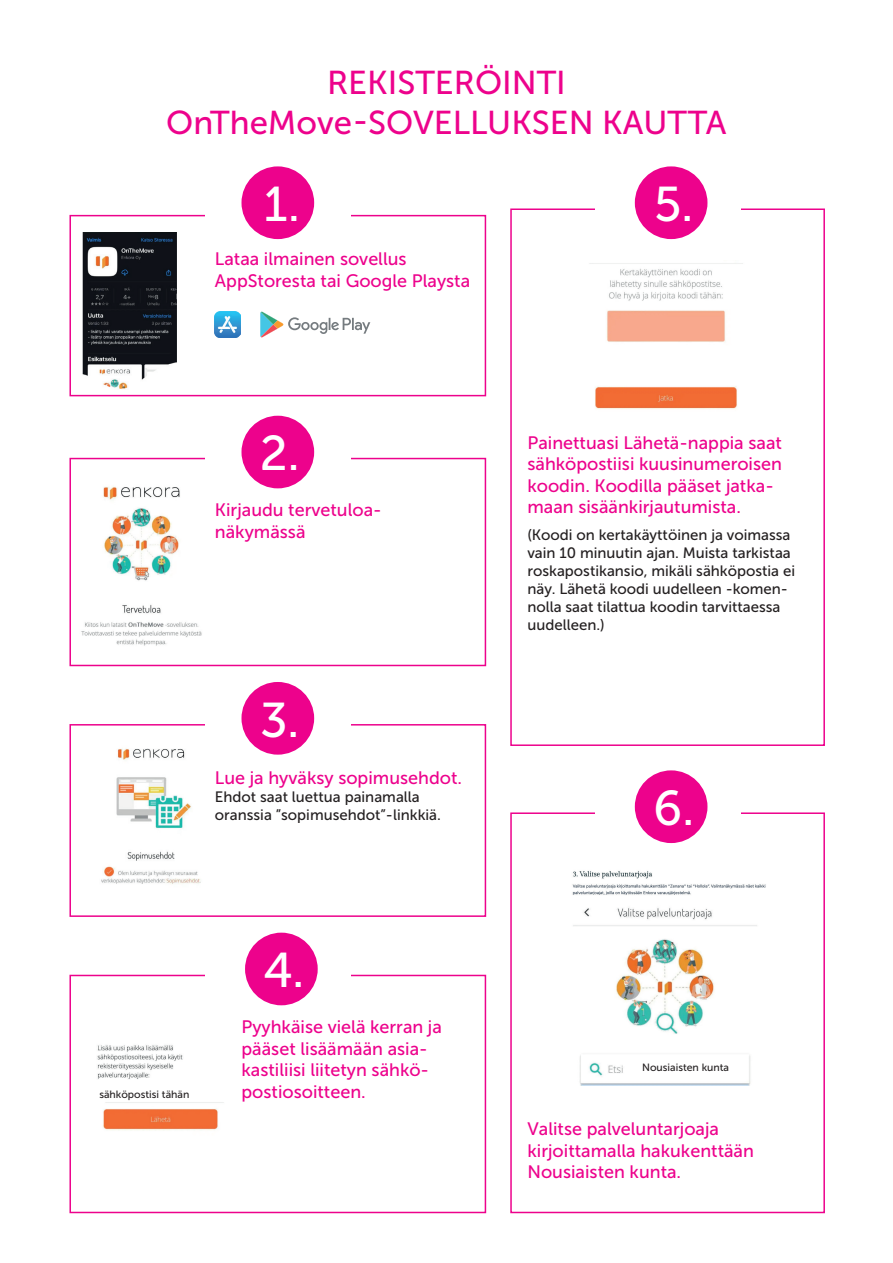
<style>
.page{position:relative;width:893px;height:1263px;background:#fff}
.page>*{position:absolute;margin:0;border:0;box-sizing:border-box;transform-origin:0 0}
.t1{font:48.75px "Museo Sans 500";color:#fff}
.t2{font:33px/39.6px "Museo Sans 500";color:#ed028c;text-align:center}
.t3{font:18px/21.6px "Museo Sans 500";color:#ed028c}
.t4{font:15px/18px "Museo Sans 500";color:#231f20}
.t5{font:10.5px "Museo Sans 500";color:#231f20}
</style>
<div class="page">
<img style="left:572px;top:871px;width:194px;height:214px">
<img style="left:101px;top:748px;width:100px;height:136px">
<div style="left:69px;top:215px;width:417px;height:181px;border:2px solid #ed028c"></div>
<div style="left:69px;top:458px;width:417px;height:208px;border:2px solid #ed028c"></div>
<div style="left:69px;top:724px;width:417px;height:193px;border:2px solid #ed028c"></div>
<div style="left:510px;top:812px;width:315px;height:401px;border:2px solid #ed028c"></div>
<div style="left:205px;top:192px;width:146px;height:41px;background:#fff"></div>
<div style="left:205px;top:435px;width:146px;height:40px;background:#fff"></div>
<div style="left:205px;top:701px;width:146px;height:41px;background:#fff"></div>
<div style="left:241px;top:166px;width:73px;height:73px;background:#ed028c;border-radius:50%"></div>
<div style="left:241px;top:416px;width:73px;height:72px;background:#ed028c;border-radius:50%"></div>
<div style="left:241px;top:682px;width:73px;height:73px;background:#ed028c;border-radius:50%"></div>
<div style="left:595px;top:790px;width:146px;height:40px;background:#fff"></div>
<div style="left:635px;top:770px;width:72px;height:73px;background:#ed028c;border-radius:50%"></div>
<img style="left:97px;top:1045px;width:127px;height:86px">
<div style="left:69px;top:975px;width:417px;height:238px;border:2px solid #ed028c"></div>
<div style="left:205px;top:952px;width:146px;height:40px;background:#fff"></div>
<div style="left:245px;top:933px;width:73px;height:72px;background:#ed028c;border-radius:50%"></div>
<img style="left:589px;top:263px;width:154px;height:146px">
<div style="left:510px;top:208px;width:315px;height:538px;border:2px solid #ed028c"></div>
<div style="left:595px;top:186px;width:146px;height:40px;background:#fff"></div>
<div style="left:635px;top:166px;width:72px;height:73px;background:#ed028c;border-radius:50%"></div>
<svg style="left:260px;top:312px;width:110px;height:25px"></svg>
<img style="left:215px;top:312px;width:26px;height:25px">
<img style="left:83px;top:233px;width:93px;height:156px">
<img style="left:81px;top:487px;width:121px;height:159px">
<div style="left:99px;top:1087px;width:94px;height:12px;background:#fff"></div>
<h2 class="t2" style="left:166px;top:63px;width:562px">REKISTERÖINTI<br>OnTheMove-SOVELLUKSEN KAUTTA</h2>
<h1 class="t1" style="left:264px;top:178px;width:38px">1.</h1>
<p class="t3" style="left:215px;top:248px;width:257px">Lataa ilmainen sovellus<br>AppStoresta tai Google Playsta</p>
<h1 class="t1" style="left:260px;top:427px;width:42px">2.</h1>
<p class="t3" style="left:215px;top:499px;width:168px">Kirjaudu tervetuloa&shy;näkymässä</p>
<h1 class="t1" style="left:260px;top:693px;width:41px">3.</h1>
<p class="t3" style="left:215px;top:767px;width:249px">Lue ja hyväksy sopimusehdot.</p>
<p class="t4" style="left:215px;top:788px;width:228px">Ehdot saat luettua painamalla oranssia ”sopimusehdot”-linkkiä.</p>
<p class="t5" style="left:99px;top:1089px;width:92px">sähköpostisi tähän</p>
<h1 class="t1" style="left:264px;top:944px;width:42px">4.</h1>
<p class="t3" style="left:241px;top:1016px;width:202px">Pyyhkäise vielä kerran ja pääset lisäämään asia&shy;kastiliisi liitetyn sähkö&shy;postiosoitteen.</p>
<h1 class="t1" style="left:654px;top:178px;width:41px">5.</h1>
<p class="t3" style="left:527px;top:432px;width:256px">Painettuasi Lähetä-nappia saat sähköpostiisi kuusinumeroisen koodin. Koodilla pääset jatka&shy;maan sisäänkirjautumista.</p>
<p class="t4" style="left:527px;top:526px;width:269px">(Koodi on kertakäyttöinen ja voimassa vain 10 minuutin ajan. Muista tarkistaa roskapostikansio, mikäli sähköpostia ei näy. Lähetä koodi uudelleen -komen&shy;nolla saat tilattua koodin tarvittaessa uudelleen.)</p>
<h1 class="t1" style="left:653px;top:781px;width:43px">6.</h1>
<p class="t5" style="left:642px;top:1062px;width:88px">Nousiaisten kunta</p>
<p class="t3" style="left:527px;top:1118px;width:228px">Valitse palveluntarjoaja kirjoittamalla hakukenttään<br>Nousiaisten kunta.</p>
</div>
